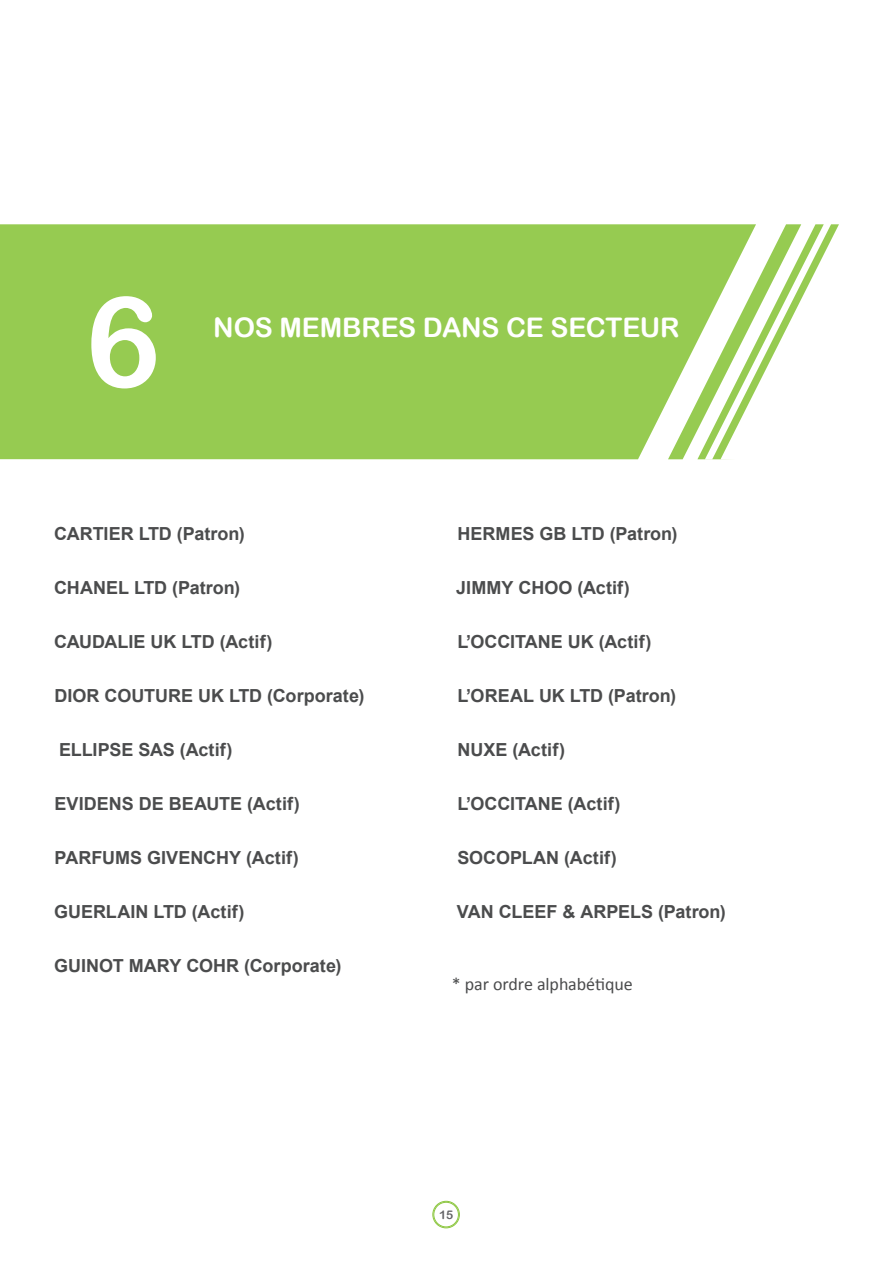
<style>
.page{position:relative;width:893px;height:1263px;background:#fff}
.page>*{position:absolute;margin:0;border:0;box-sizing:border-box;transform-origin:0 0}
.B_-_bodytext_w_0mm_s{font:126px "Arial Rounded MT Bold";color:#fff}
.T_-_new_main_title{font:27px "Arial Rounded MT Bold";color:#fff}
.B_-_bodytext_w__3mm{font:700 18px "Arial";color:#4b4c4d}
.B_-_bodytext_w__3mm-2{font:18px "Calibri";letter-spacing:-.005em;color:#4b4c4d}
.t1{font:12px "Arial Rounded MT Bold";color:#636366}
</style>
<div class="page">
<div style="left:433px;top:1201px;width:27px;height:27px;border:1px solid #8bc63e;border-radius:50%"></div>
<div style="left:434px;top:1202px;width:25px;height:25px;border:1px solid #8bc63e;border-radius:50%"></div>
<svg style="left:0;top:224px;width:839px;height:235px;background:#a3d168"></svg>
<p class="B_-_bodytext_w_0mm_s" style="left:86px;top:268px;width:66px">6</p>
<p class="T_-_new_main_title" style="left:213px;top:312px;width:87px">NOS MEM</p>
<p class="T_-_new_main_title" style="left:342px;top:312px;width:38px">BRES</p>
<p class="T_-_new_main_title" style="left:423px;top:312px;width:20px">DANS</p>
<p class="T_-_new_main_title" style="left:506px;top:312px;width:64px">CE SECTEUR</p>
<p class="B_-_bodytext_w__3mm" style="left:54px;top:522px;width:192px">CARTIER LTD (Patron)</p>
<p class="B_-_bodytext_w__3mm" style="left:54px;top:576px;width:187px">CHANEL LTD (Patron)</p>
<p class="B_-_bodytext_w__3mm" style="left:54px;top:630px;width:220px">CAUDALIE UK LTD (Actif)</p>
<p class="B_-_bodytext_w__3mm" style="left:54px;top:684px;width:311px">DIOR COUTURE UK LTD (Corporate)</p>
<p class="B_-_bodytext_w__3mm" style="left:59px;top:738px;width:175px">ELLIPSE SAS (Actif)</p>
<p class="B_-_bodytext_w__3mm" style="left:54px;top:792px;width:247px">EVIDENS DE BEAUTE (Actif)</p>
<p class="B_-_bodytext_w__3mm" style="left:54px;top:846px;width:246px">PARFUMS GIVENCHY (Actif)</p>
<p class="B_-_bodytext_w__3mm" style="left:54px;top:900px;width:192px">GUERLAIN LTD (Actif)</p>
<p class="B_-_bodytext_w__3mm" style="left:54px;top:954px;width:289px">GUINOT MARY COHR (Corporate)</p>
<p class="B_-_bodytext_w__3mm" style="left:458px;top:522px;width:221px">HERMES GB LTD (Patron)</p>
<p class="B_-_bodytext_w__3mm" style="left:456px;top:576px;width:175px">JIMMY CHOO (Actif)</p>
<p class="B_-_bodytext_w__3mm" style="left:457px;top:630px;width:195px">L’OCCITANE UK (Actif)</p>
<p class="B_-_bodytext_w__3mm" style="left:457px;top:684px;width:220px">L’OREAL UK LTD (Patron)</p>
<p class="B_-_bodytext_w__3mm" style="left:458px;top:738px;width:109px">NUXE (Actif)</p>
<p class="B_-_bodytext_w__3mm" style="left:457px;top:792px;width:164px">L’OCCITANE (Actif)</p>
<p class="B_-_bodytext_w__3mm" style="left:457px;top:846px;width:161px">SOCOPLAN (Actif)</p>
<p class="B_-_bodytext_w__3mm" style="left:457px;top:900px;width:271px">VAN CLEEF &amp; ARPELS (Patron)</p>
<p class="B_-_bodytext_w__3mm-2" style="left:452px;top:973px;width:182px">* par ordre alphabétique</p>
<p class="t1" style="left:439px;top:1207px;width:8px">15</p>
</div>
